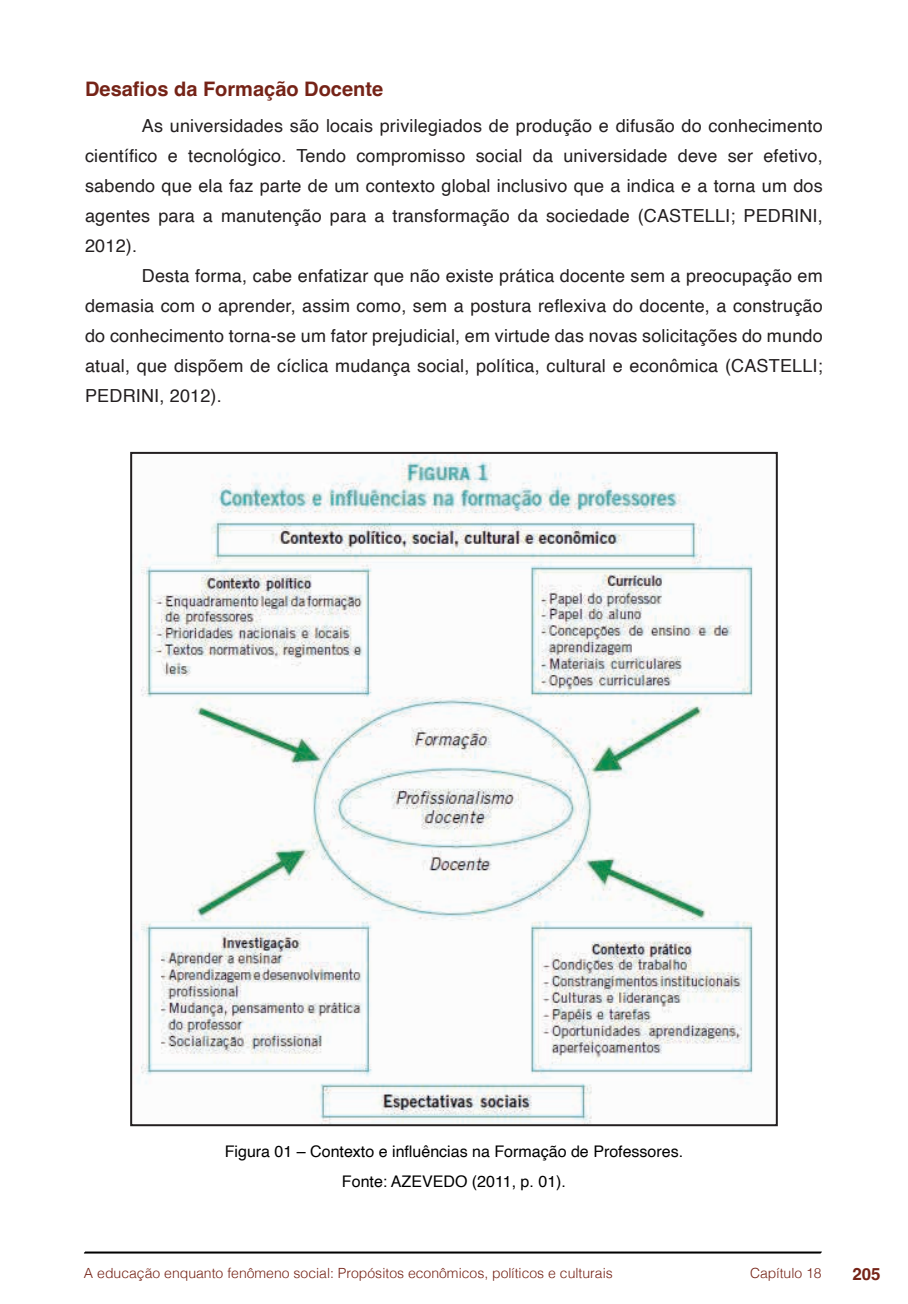
<style>
.page{position:relative;width:908px;height:1304px;background:#fff}
.page>*{position:absolute;margin:0;border:0;box-sizing:border-box;transform-origin:0 0}
.t1{font:700 20px "Helvetica";color:#752317}
.t2{font:18px/30px "Helvetica";letter-spacing:.01em;color:#231f20;text-align:justify}
.t3{font:700 16.8px "Helvetica";color:#752317}
.t4{font:16px/30.6px "Helvetica";color:#000;text-align:center}
.t5{font:300 14px "Helvetica";color:#752317}
</style>
<div class="page">
<svg style="left:84px;top:1251px;width:737px;height:3px"></svg>
<img style="left:135px;top:455px;width:618px;height:668px">
<p class="t1" style="left:85px;top:77px;width:299px">Desafios da Formação Docente</p>
<p class="t2" style="left:85px;top:111px;width:738px;text-indent:57px">As universidades são locais privilegiados de produção e difusão do conhecimento científico e tecnológico. Tendo compromisso social da universidade deve ser efetivo, sabendo que ela faz parte de um contexto global inclusivo que a indica e a torna um dos agentes para a manutenção para a transformação da sociedade (CASTELLI; PEDRINI, 2012).</p>
<p class="t2" style="left:85px;top:261px;width:738px;text-indent:57px">Desta forma, cabe enfatizar que não existe prática docente sem a preocupação em demasia com o aprender, assim como, sem a postura reflexiva do docente, a construção do conhecimento torna-se um fator prejudicial, em virtude das novas solicitações do mundo atual, que dispõem de cíclica mudança social, política, cultural e econômica (CASTELLI; PEDRINI, 2012).</p>
<p class="t4" style="left:225px;top:1136px;width:460px">Figura 01 – Contexto e influências na Formação de Professores.<br>Fonte: AZEVEDO (2011, p. 01).</p>
<p class="t5" style="left:84px;top:1261px;width:530px">A educação enquanto fenômeno social: Propósitos econômicos, políticos e culturais</p>
<p class="t5" style="left:749px;top:1261px;width:73px">Capítulo 18</p>
<p class="t3" style="left:851px;top:1264px;width:30px">205</p>
</div>
